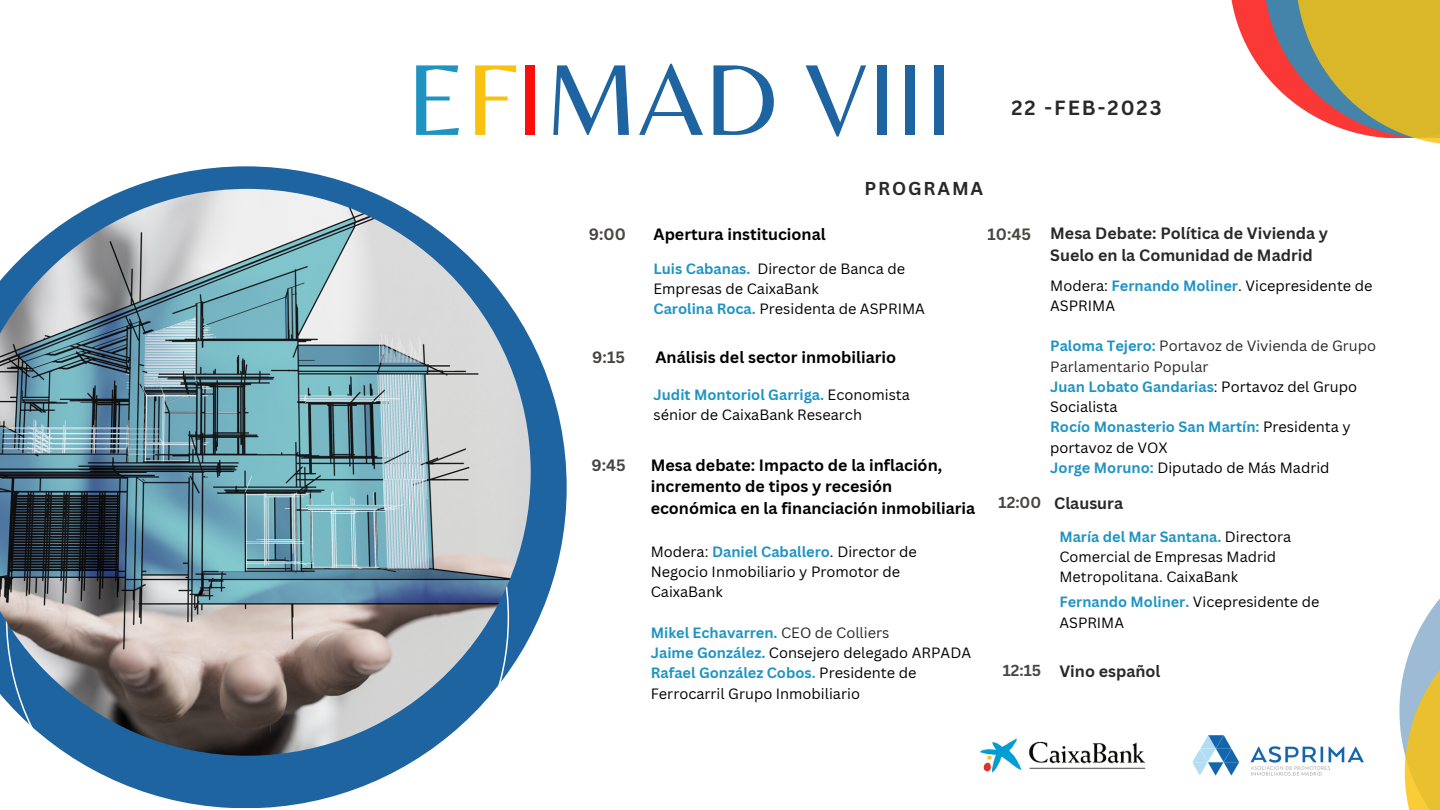
<style>
.page{position:relative;width:1440px;height:810px;background:#fff}
.page>*{position:absolute;margin:0;border:0;box-sizing:border-box;transform-origin:0 0}
.t1{font:105px "Belleza";color:#1e64a0}
.t2{font:700 20px "Canva Sans";letter-spacing:.1em;color:#292929}
.t3{font:700 18.2px "Canva Sans";letter-spacing:.1em;color:#292929}
.t4{font:700 16px/21.8px "Canva Sans";color:#000}
.t5{font:700 16px/21.8px "Canva Sans";color:#292929}
.t6{font:700 16px "Canva Sans";color:#474642}
.t7{font:700 15.5px "Canva Sans";color:#474642}
.t8{font:14.5px/20.2px "Canva Sans";color:#000}
.s1{color:#1f94c3}
.s2{color:#f9c20e}
.s3{color:#fa0f0c}
.s4{font-weight:700;color:#1f94c3}
.s5{color:#292929}
.s6{font-size:15.5px;color:#474642}
</style>
<div class="page">
<svg style="left:127px;top:166px;width:440px;height:469px"></svg>
<svg style="left:1231px;top:0;width:33px;height:73px;fill:#fa3835"></svg>
<svg style="left:1264px;top:0;width:32px;height:105px;background:#b3717f"></svg>
<svg style="left:70px;top:756px;width:351px;height:52px"></svg>
<img style="left:980px;top:738px;width:166px;height:35px">
<img style="left:0;top:189px;width:531px;height:567px">
<svg style="left:1296px;top:0;width:144px;height:144px;background:#cdad4b"></svg>
<svg style="left:1399px;top:598px;width:41px;height:212px"></svg>
<img style="left:1192px;top:735px;width:172px;height:41px">
<h1 class="t1" style="left:407px;top:37px;width:548px"><span class="s1">E</span><span class="s2">F</span><span class="s3">I</span>MAD VIII</h1>
<p class="t3" style="left:865px;top:176px;width:120px">PROGRAMA</p>
<h2 class="t2" style="left:1011px;top:93px;width:152px">22 -FEB-2023</h2>
<p class="t6" style="left:589px;top:223px;width:39px">9:00</p>
<p class="t6" style="left:592px;top:346px;width:34px">9:15</p>
<p class="t6" style="left:592px;top:454px;width:36px">9:45</p>
<p class="t4" style="left:654px;top:223px;width:174px">Apertura institucional</p>
<p class="t8" style="left:654px;top:258px;width:273px"><span class="s4">Luis Cabanas.</span> Director de Banca de<br>Empresas de CaixaBank<br><span class="s4">Carolina Roca.</span> Presidenta de ASPRIMA</p>
<p class="t4" style="left:655px;top:346px;width:242px">Análisis del sector inmobiliario</p>
<p class="t8" style="left:654px;top:384px;width:258px"><span class="s4">Judit Montoriol Garriga.</span> Economista sénior de CaixaBank Research</p>
<p class="t4" style="left:651px;top:453px;width:326px">Mesa debate: Impacto de la inflación, incremento de tipos y recesión económica en la financiación inmobiliaria</p>
<p class="t8" style="left:651px;top:541px;width:268px">Modera: <span class="s4">Daniel Caballero</span>. Director de<br>Negocio Inmobiliario y Promotor de<br>CaixaBank</p>
<p class="t8" style="left:651px;top:622px;width:322px"><span class="s4">Mikel Echavarren.</span> <span class="s5">CEO de Colliers<br></span><span class="s4">Jaime González.</span> Consejero delegado ARPADA <span class="s4">Rafael González Cobos.</span> Presidente de Ferrocarril Grupo Inmobiliario</p>
<p class="t6" style="left:988px;top:223px;width:45px">10:45</p>
<p class="t7" style="left:999px;top:492px;width:44px">12:00</p>
<p class="t5" style="left:1050px;top:222px;width:279px">Mesa Debate: Política de Vivienda y<br>Suelo en la Comunidad de Madrid</p>
<p class="t8" style="left:1050px;top:275px;width:324px">Modera: <span class="s4">Fernando Moliner</span>. Vicepresidente de<br>ASPRIMA</p>
<p class="t8" style="left:1050px;top:336px;width:327px"><span class="s4">Paloma Tejero:</span> <span class="s5">Portavoz de Vivienda de Grupo<br>Parlamentario Popular<br></span><span class="s4">Juan Lobato Gandarias</span>: Portavoz del Grupo<br>Socialista<br><span class="s4">Rocío Monasterio San Martín:</span> Presidenta y portavoz de VOX<br><span class="s4">Jorge Moruno:</span> Diputado de Más Madrid</p>
<p class="t5" style="left:1054px;top:492px;width:70px">Clausura</p>
<p class="t8" style="left:1059px;top:526px;width:233px"><span class="s4">María del Mar Santana.</span> Directora<br>Comercial de Empresas Madrid<br>Metropolitana. CaixaBank</p>
<p class="t8" style="left:1059px;top:592px;width:261px"><span class="s4">Fernando Moliner.</span> Vicepresidente de<br>ASPRIMA</p>
<p class="t5" style="left:1003px;top:659px;width:159px"><span class="s6">12:15</span> Vino español</p>
</div>
